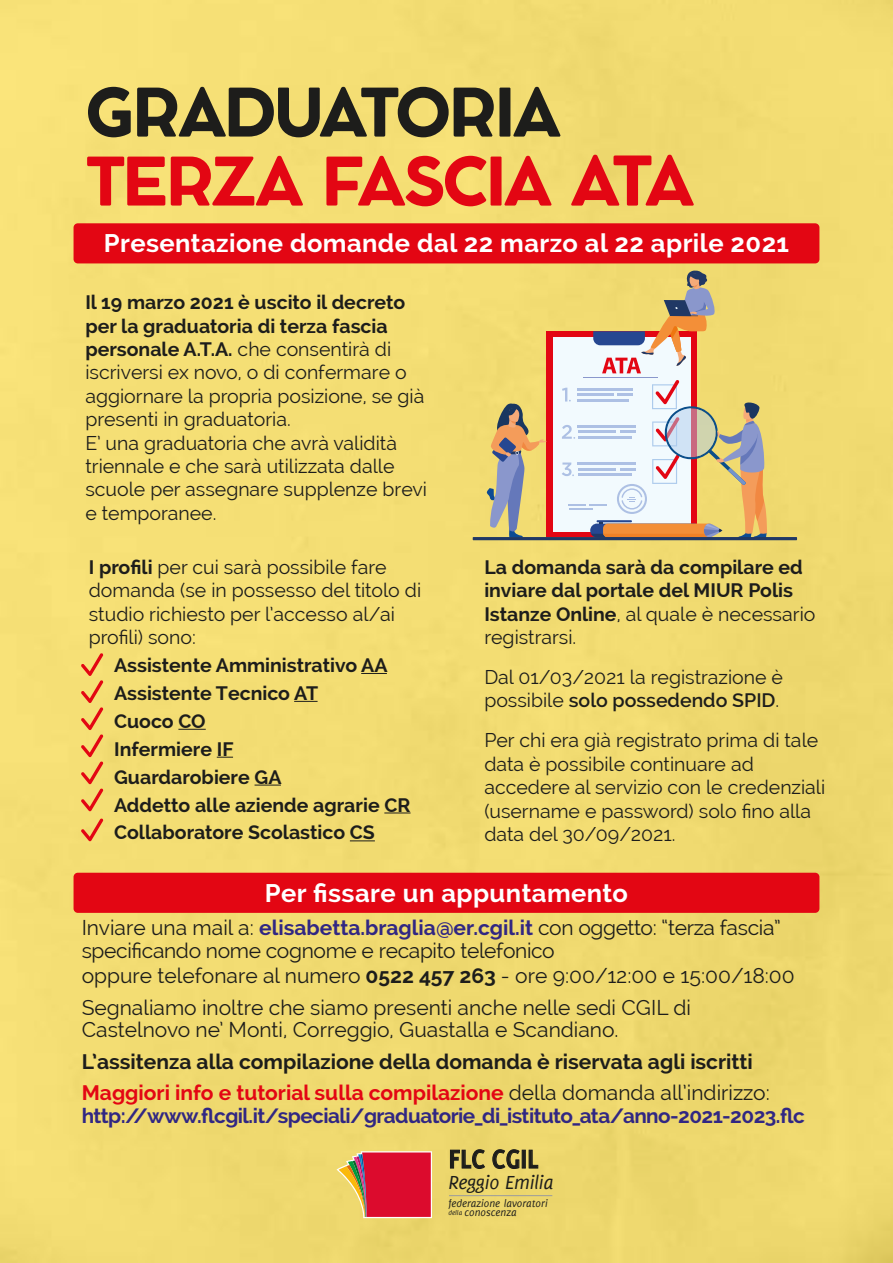
<style>
.page{position:relative;width:893px;height:1263px;background:#f2dc72}
.page>*{position:absolute;margin:0;border:0;box-sizing:border-box;transform-origin:0 0}
.t1{font:800 66px/69px "Cocomat Pro";letter-spacing:-.06em;color:#1d1d1b}
.t2{font:700 28.5px "Delicious";color:#1d1d1b}
.t3{font:700 25.5px "Raleway";letter-spacing:.015em;color:#fff}
.t4{font:21px/22.5px "Raleway";color:#1d1d1b}
.t5{font:700 21px/31.5px "Raleway";color:#1d1d1b}
.t6{font:700 20.7px "Raleway";letter-spacing:-.025em;color:#312783}
.t7{font:italic 20.7px "Delicious";letter-spacing:-.015em;color:#1d1d1b}
.t8{font:19.5px/23.4px "Raleway";color:#1d1d1b}
.t9{font:700 19.5px/27.9px "Raleway";color:#1d1d1b}
.t10{font:italic 11.4px/9.3px "Delicious";color:#1d1d1b}
.s1{color:#e30613}
.s2{font-size:67.5px;color:#e30613}
.s3{font-weight:700}
.s4{font-weight:400}
.s5{font-weight:600}
.s6{font-weight:700;color:#312783}
.s7{font-size:7.2px}
</style>
<div class="page">
<svg style="left:336px;top:1151px;width:96px;height:67px;background:#da4b48"></svg>
<svg style="left:449px;top:1149px;width:37px;height:20px"></svg>
<svg style="left:492px;top:1149px;width:28px;height:20px"></svg>
<div style="left:522px;top:1150px;width:4px;height:18px;border:1px solid #1d1d1b"></div>
<svg style="left:528px;top:1149px;width:11px;height:20px"></svg>
<hr style="left:449px;top:1195px;width:103px;height:1px;background:#9d9d9c">
<div style="left:74px;top:223px;width:745px;height:40px;background:#e30613;border-radius:4px"></div>
<div style="left:74px;top:873px;width:745px;height:40px;background:#e30613;border-radius:4px"></div>
<svg style="left:361px;top:673px;width:26px;height:1px"></svg>
<svg style="left:294px;top:701px;width:24px;height:1px"></svg>
<svg style="left:178px;top:729px;width:28px;height:1px"></svg>
<svg style="left:217px;top:757px;width:16px;height:1px"></svg>
<svg style="left:255px;top:784px;width:26px;height:1px"></svg>
<svg style="left:384px;top:812px;width:27px;height:1px"></svg>
<svg style="left:350px;top:840px;width:25px;height:1px"></svg>
<div style="left:546px;top:331px;width:151px;height:206px;background:#e30613"></div>
<div style="left:553px;top:337px;width:138px;height:195px;background:#f2fafe"></div>
<hr style="left:584px;top:377px;width:74px;height:1px;background:#8a97cc">
<svg style="left:562px;top:380px;width:206px;height:157px"></svg>
<svg style="left:486px;top:403px;width:61px;height:134px;background:#c5b180"></svg>
<hr style="left:473px;top:537px;width:324px;height:3px;background:#203865">
<svg style="left:593px;top:270px;width:124px;height:103px"></svg>
<svg style="left:81px;top:653px;width:22px;height:158px;background:#f1b260"></svg>
<svg style="left:81px;top:818px;width:22px;height:23px"></svg>
<h1 class="t1" style="left:85px;top:75px;width:611px">GRADUATORIA<br><span class="s1">TERZA FASCIA</span> <span class="s2">ATA</span></h1>
<h3 class="t3" style="left:104px;top:229px;width:687px">Presentazione domande dal 22 marzo al 22 aprile 2021</h3>
<p class="t8" style="left:85px;top:291px;width:343px"><span class="s3">Il 19 marzo 2021 è uscito il decreto per la graduatoria di terza fascia personale A.T.A.</span> che consentirà di iscriversi ex novo, o di confermare o aggiornare la propria posizione, se già presenti in graduatoria.<br>E’ una graduatoria che avrà validità triennale e che sarà utilizzata dalle scuole per assegnare supplenze brevi e temporanee.</p>
<p class="t8" style="left:89px;top:555px;width:334px"><span class="s3">I profili</span> per cui sarà possibile fare domanda (se in possesso del titolo di studio richiesto per l’accesso al/ai profili) sono:</p>
<p class="t9" style="left:114px;top:651px;width:298px">Assistente Amministrativo AA<br>Assistente Tecnico AT<br>Cuoco CO<br>Infermiere IF<br>Guardarobiere GA<br>Addetto alle aziende agrarie CR<br>Collaboratore Scolastico CS</p>
<p class="t9" style="left:484px;top:555px;width:333px;line-height:23.4px">La domanda sarà da compilare ed inviare dal portale del MIUR Polis<br>Istanze Online<span class="s4">, al quale è necessario registrarsi.</span></p>
<p class="t8" style="left:484px;top:665px;width:300px">Dal 01/03/2021 la registrazione è possibile <span class="s5">solo possedendo SPID</span>.</p>
<p class="t8" style="left:484px;top:729px;width:342px">Per chi era già registrato prima di tale data è possibile continuare ad accedere al servizio con le credenziali (username e password) solo fino alla data del 30/09/2021.</p>
<h3 class="t3" style="left:265px;top:878px;width:365px">Per fissare un appuntamento</h3>
<p class="t4" style="left:82px;top:916px;width:701px">Inviare una mail a: <span class="s6">elisabetta.braglia@er.cgil.it</span> con oggetto: “terza fascia” specificando nome cognome e recapito telefonico</p>
<p class="t4" style="left:82px;top:960px;width:715px;line-height:31.5px">oppure telefonare al numero <span class="s3">0522 457 263</span> - ore 9:00/12:00 e 15:00/18:00<br>Segnaliamo inoltre che siamo presenti anche nelle sedi CGIL di</p>
<p class="t4" style="left:82px;top:1018px;width:538px">Castelnovo ne’ Monti, Correggio, Guastalla e Scandiano.</p>
<p class="t5" style="left:82px;top:1045px;width:690px">L’assitenza alla compilazione della domanda è riservata agli iscritti<br><span class="s1">Maggiori info e tutorial sulla compilazione</span> <span class="s4">della domanda all’indirizzo:</span></p>
<p class="t6" style="left:82px;top:1103px;width:724px">http://www.flcgil.it/speciali/graduatorie_di_istituto_ata/anno-2021-2023.flc</p>
<h2 class="t2" style="left:448px;top:1142px;width:91px">FLC CGIL</h2>
<p class="t7" style="left:448px;top:1170px;width:107px">Reggio Emilia</p>
<p class="t10" style="left:448px;top:1198px;width:101px">federazione lavoratori <span class="s7">della</span> conoscenza</p>
</div>
